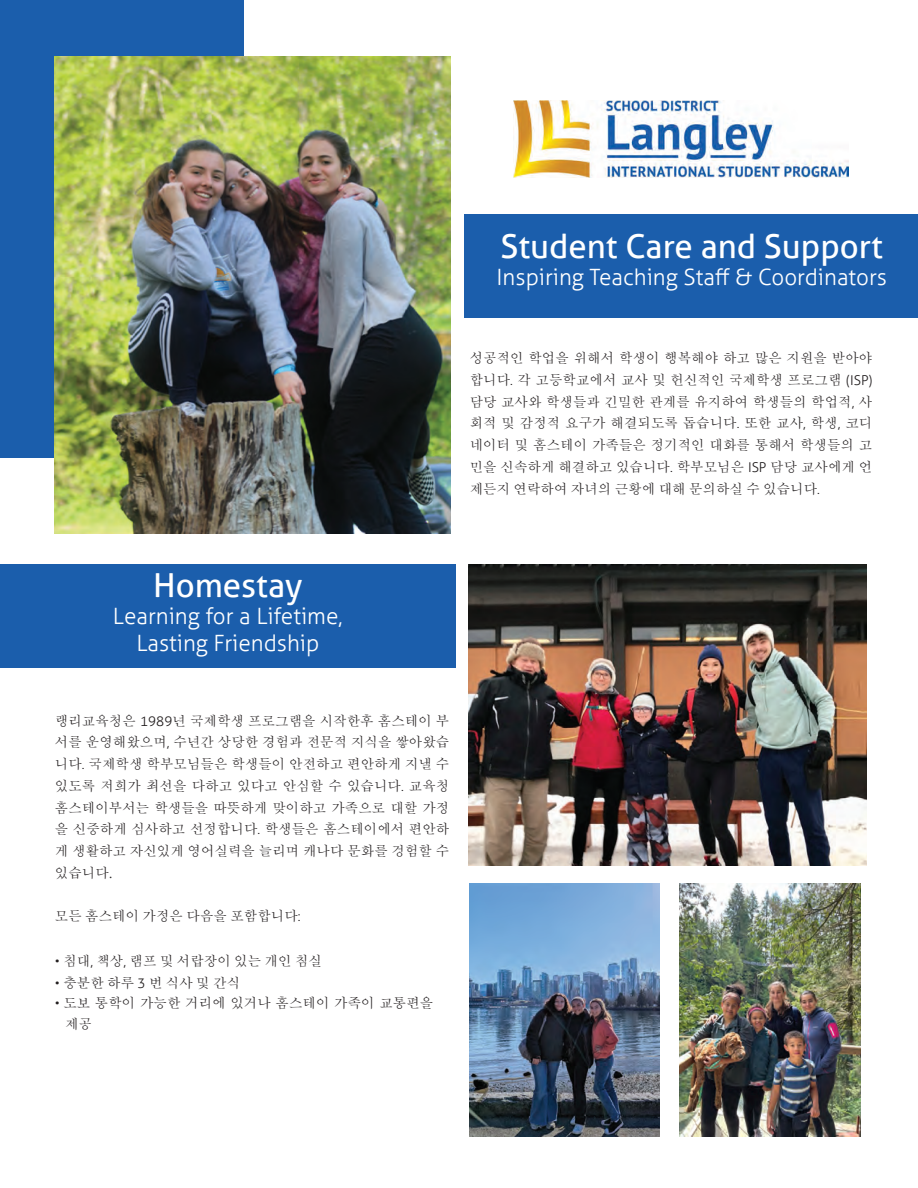
<style>
.page{position:relative;width:918px;height:1188px;background:#fff}
.page>*{position:absolute;margin:0;border:0;box-sizing:border-box;transform-origin:0 0}
.t1{font:33px "Aller";color:#fff}
.t2{font:300 22.5px/27px "Aller";color:#fff;text-align:center}
.t3{font:500 13.5px/21.8px "Adobe Myungjo Std";color:#231f20;text-align:justify}
.s1{font-family:"Aller";font-weight:300}
</style>
<div class="page">
<div style="left:0;top:0;width:244px;height:457px;background:#1b5eac"></div>
<div style="left:0;top:564px;width:455px;height:104px;background:#1b5eac"></div>
<div style="left:464px;top:214px;width:454px;height:103px;background:#1b5eac"></div>
<img style="left:55px;top:56px;width:396px;height:477px">
<img style="left:470px;top:883px;width:189px;height:253px">
<img style="left:679px;top:883px;width:182px;height:253px">
<img style="left:469px;top:564px;width:397px;height:302px">
<img style="left:514px;top:101px;width:335px;height:77px">
<p class="t1" style="left:500px;top:226px;width:384px">Student Care and Support</p>
<p class="t2" style="left:497px;top:263px;width:392px">Inspiring Teaching Staff &amp; Coordinators</p>
<p class="t3" style="left:470px;top:347px;width:404px">성공적인 학업을 위해서 학생이 행복해야 하고 많은 지원을 받아야 합니다<span class="s1">.</span> 각 고등학교에서 교사 및 헌신적인 국제학생 프로그램 <span class="s1">(ISP) </span>담당 교사와 학생들과 긴밀한 관계를 유지하여 학생들의 학업적<span class="s1">,</span> 사 회적 및 감정적 요구가 해결되도록 돕습니다<span class="s1">.</span> 또한 교사<span class="s1">,</span> 학생<span class="s1">,</span> 코디 네이터 및 홈스테이 가족들은 정기적인 대화를 통해서 학생들의 고 민을 신속하게 해결하고 있습니다<span class="s1">.</span> 학부모님은 <span class="s1">ISP</span> 담당 교사에게 언 제든지 연락하여 자녀의 근황에 대해 문의하실 수 있습니다<span class="s1">.</span></p>
<p class="t1" style="left:153px;top:566px;width:151px">Homestay</p>
<p class="t2" style="left:113px;top:603px;width:231px">Learning for a Lifetime,<br>Lasting Friendship</p>
<p class="t3" style="left:55px;top:710px;width:396px">랭리교육청은 <span class="s1">1989</span>년 국제학생 프로그램을 시작한후 홈스테이 부 서를 운영해왔으며<span class="s1">,</span> 수년간 상당한 경험과 전문적 지식을 쌓아왔습 니다<span class="s1">.</span> 국제학생 학부모님들은 학생들이 안전하고 편안하게 지낼 수 있도록 저희가 최선을 다하고 있다고 안심할 수 있습니다<span class="s1">.</span> 교육청 홈스테이부서는 학생들을 따뜻하게 맞이하고 가족으로 대할 가정 을 신중하게 심사하고 선정합니다<span class="s1">.</span> 학생들은 홈스테이에서 편안하 게 생활하고 자신있게 영어실력을 늘리며 캐나다 문화를 겅험할 수 있습니다.</p>
<p class="t3" style="left:55px;top:906px;width:247px">모든 홈스테이 가정은 다음을 포함합니다<span class="s1">:</span></p>
<p class="t3" style="left:55px;top:950px;width:269px"><span class="s1">•</span> 침대<span class="s1">,</span> 책상<span class="s1">,</span> 램프 및 서랍장이 있는 개인 침실</p>
<p class="t3" style="left:55px;top:972px;width:187px"><span class="s1">•</span> 충분한 하루 <span class="s1">3</span> 번 식사 및 간식</p>
<p class="t3" style="left:65px;top:993px;width:370px;line-height:20.9px;text-indent:-10px"><span class="s1">•</span> 도보 통학이 가능한 거리에 있거나 홈스테이 가족이 교통편을 제공</p>
</div>
